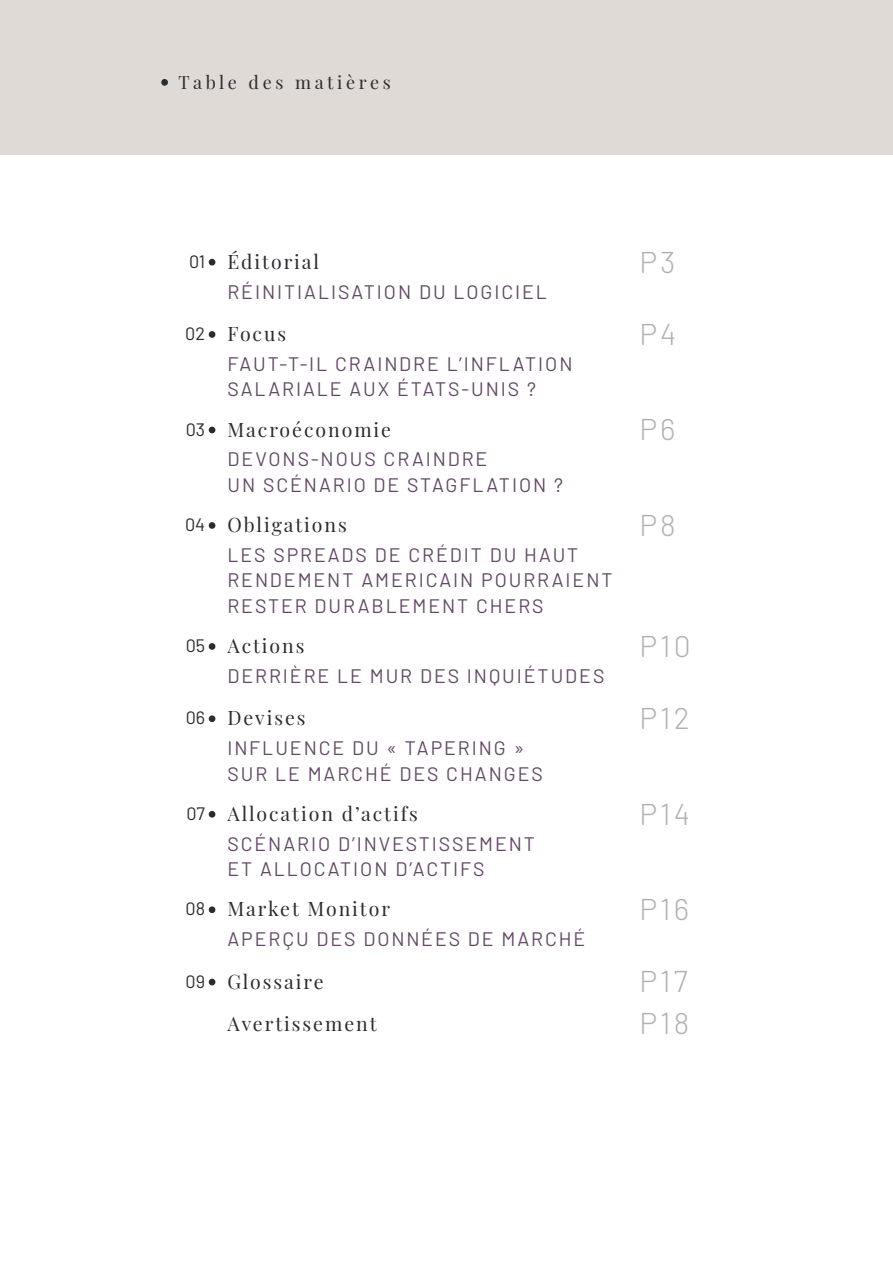
<style>
.page{position:relative;width:893px;height:1263px;background:#fff}
.page>*{position:absolute;margin:0;border:0;box-sizing:border-box;transform-origin:0 0}
.t1{font:300 30px "Barlow";letter-spacing:.1em;color:#b3b2b2}
.t2{font:19.5px/25.5px "Barlow";letter-spacing:.1em;color:#624865}
.t3{font:19.5px "Playfair Display";letter-spacing:.1em;color:#2a2c30}
.t4{font:18px "Playfair Display";letter-spacing:.2em;color:#2a2c30}
.s1{font-family:"Barlow";font-size:18px}
</style>
<div class="page">
<div style="left:0;top:0;width:893px;height:155px;background:#dfdad5"></div>
<div style="left:209px;top:259px;width:6px;height:7px;background:#2a2c30;border-radius:50%"></div>
<div style="left:209px;top:331px;width:6px;height:7px;background:#2a2c30;border-radius:50%"></div>
<svg style="left:209px;top:427px;width:6px;height:6px"></svg>
<div style="left:209px;top:522px;width:6px;height:7px;background:#2a2c30;border-radius:50%"></div>
<div style="left:209px;top:643px;width:6px;height:7px;background:#2a2c30;border-radius:50%"></div>
<div style="left:209px;top:715px;width:6px;height:7px;background:#2a2c30;border-radius:50%"></div>
<div style="left:209px;top:811px;width:6px;height:7px;background:#2a2c30;border-radius:50%"></div>
<div style="left:209px;top:906px;width:6px;height:7px;background:#2a2c30;border-radius:50%"></div>
<svg style="left:209px;top:979px;width:6px;height:6px"></svg>
<div style="left:161px;top:79px;width:7px;height:7px;background:#2a2c30;border-radius:50%"></div>
<p class="t4" style="left:179px;top:68px;width:214px">Table des matières</p>
<p class="t3" style="left:189px;top:246px;width:132px"><span class="s1">01</span> Éditorial</p>
<p class="t2" style="left:227px;top:277px;width:321px">RÉINITIALISATION DU LOGICIEL</p>
<p class="t3" style="left:185px;top:318px;width:102px"><span class="s1">02</span> Focus</p>
<p class="t2" style="left:227px;top:350px;width:347px">FAUT-T-IL CRAINDRE L’INFLATION<br>SALARIALE AUX ÉTATS-UNIS ?</p>
<p class="t3" style="left:186px;top:414px;width:207px"><span class="s1">03</span> Macroéconomie</p>
<p class="t2" style="left:227px;top:445px;width:337px">DEVONS-NOUS CRAINDRE<br>UN SCÉNARIO DE STAGFLATION ?</p>
<p class="t3" style="left:185px;top:509px;width:163px"><span class="s1">04</span> Obligations</p>
<p class="t2" style="left:227px;top:541px;width:387px">LES SPREADS DE CRÉDIT DU HAUT<br>RENDEMENT AMERICAIN POURRAIENT<br>RESTER DURABLEMENT CHERS</p>
<p class="t3" style="left:186px;top:630px;width:120px"><span class="s1">05</span> Actions</p>
<p class="t2" style="left:227px;top:661px;width:378px">DERRIÈRE LE MUR DES INQUIÉTUDES</p>
<p class="t3" style="left:186px;top:703px;width:121px"><span class="s1">06</span> Devises</p>
<p class="t2" style="left:227px;top:734px;width:317px">INFLUENCE DU « TAPERING »<br>SUR LE MARCHÉ DES CHANGES</p>
<p class="t3" style="left:186px;top:798px;width:233px"><span class="s1">07</span> Allocation d’actifs</p>
<p class="t2" style="left:227px;top:829px;width:309px">SCÉNARIO D’INVESTISSEMENT<br>ET ALLOCATION D’ACTIFS</p>
<p class="t3" style="left:186px;top:894px;width:206px"><span class="s1">08</span> Market Monitor</p>
<p class="t2" style="left:227px;top:925px;width:359px">APERÇU DES DONNÉES DE MARCHÉ</p>
<h1 class="t1" style="left:640px;top:240px;width:37px">P3</h1>
<h1 class="t1" style="left:640px;top:313px;width:38px">P4</h1>
<h1 class="t1" style="left:640px;top:408px;width:37px">P6</h1>
<h1 class="t1" style="left:640px;top:503px;width:38px">P8</h1>
<h1 class="t1" style="left:640px;top:624px;width:53px">P10</h1>
<h1 class="t1" style="left:640px;top:697px;width:52px">P12</h1>
<h1 class="t1" style="left:640px;top:792px;width:52px">P14</h1>
<h1 class="t1" style="left:640px;top:888px;width:51px">P16</h1>
<p class="t3" style="left:186px;top:966px;width:140px"><span class="s1">09</span> Glossaire</p>
<h1 class="t1" style="left:640px;top:960px;width:50px">P17</h1>
<p class="t3" style="left:227px;top:1008px;width:151px">Avertissement</p>
<h1 class="t1" style="left:640px;top:1002px;width:51px">P18</h1>
</div>
